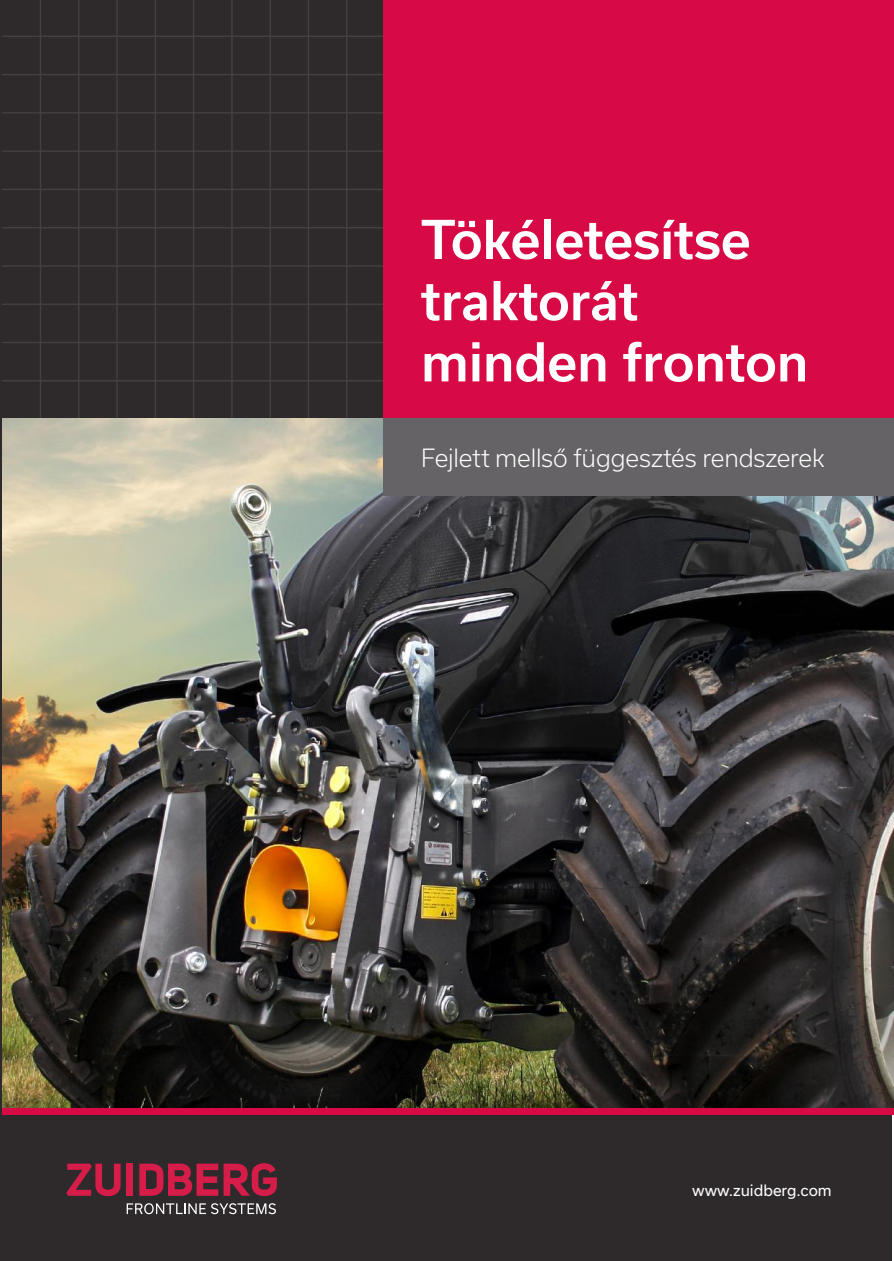
<style>
.page{position:relative;width:894px;height:1261px;background:#fff}
.page>*{position:absolute;margin:0;border:0;box-sizing:border-box;transform-origin:0 0}
.t1{font:500 51px/61.2px "Usual";color:#fff}
.t2{font:300 24px "Usual";letter-spacing:-.01em;color:#fff}
.t3{font:15px "Usual";color:#fff}
</style>
<div class="page">
<div style="left:0;top:0;width:891px;height:1261px;background:#2e292a"></div>
<hr style="left:40px;top:0;width:1px;height:420px;background:#444041">
<hr style="left:78px;top:0;width:1px;height:420px;background:#444041">
<hr style="left:116px;top:0;width:2px;height:420px;background:#444041">
<hr style="left:155px;top:0;width:1px;height:420px;background:#444041">
<hr style="left:193px;top:0;width:1px;height:420px;background:#444041">
<hr style="left:231px;top:0;width:2px;height:420px;background:#444041">
<hr style="left:269px;top:0;width:2px;height:420px;background:#444041">
<hr style="left:308px;top:0;width:1px;height:420px;background:#444041">
<hr style="left:346px;top:0;width:1px;height:420px;background:#444041">
<hr style="left:2px;top:380px;width:382px;height:1px;background:#444041">
<hr style="left:2px;top:342px;width:382px;height:1px;background:#444041">
<hr style="left:2px;top:303px;width:382px;height:2px;background:#444041">
<hr style="left:2px;top:265px;width:382px;height:2px;background:#444041">
<hr style="left:2px;top:227px;width:382px;height:1px;background:#444041">
<hr style="left:2px;top:189px;width:382px;height:1px;background:#444041">
<hr style="left:2px;top:150px;width:382px;height:2px;background:#444041">
<hr style="left:2px;top:112px;width:382px;height:2px;background:#444041">
<hr style="left:2px;top:74px;width:382px;height:1px;background:#444041">
<hr style="left:2px;top:36px;width:382px;height:1px;background:#444041">
<div style="left:383px;top:0;width:510px;height:420px;background:#d70a45"></div>
<img style="left:2px;top:418px;width:891px;height:690px">
<div style="left:383px;top:418px;width:510px;height:78px;background:#656365"></div>
<div style="left:2px;top:1108px;width:891px;height:6px;background:#d70a45"></div>
<svg style="left:66px;top:1164px;width:55px;height:33px"></svg>
<div style="left:126px;top:1164px;width:7px;height:32px;background:#d61c48"></div>
<svg style="left:127px;top:1163px;width:150px;height:51px"></svg>
<p class="t1" style="left:421px;top:209px;width:389px">Tökéletesítse traktorát minden fronton</p>
<p class="t2" style="left:421px;top:444px;width:405px">Fejlett mellső függesztés rendszerek</p>
<p class="t3" style="left:692px;top:1182px;width:141px">www.zuidberg.com</p>
</div>
